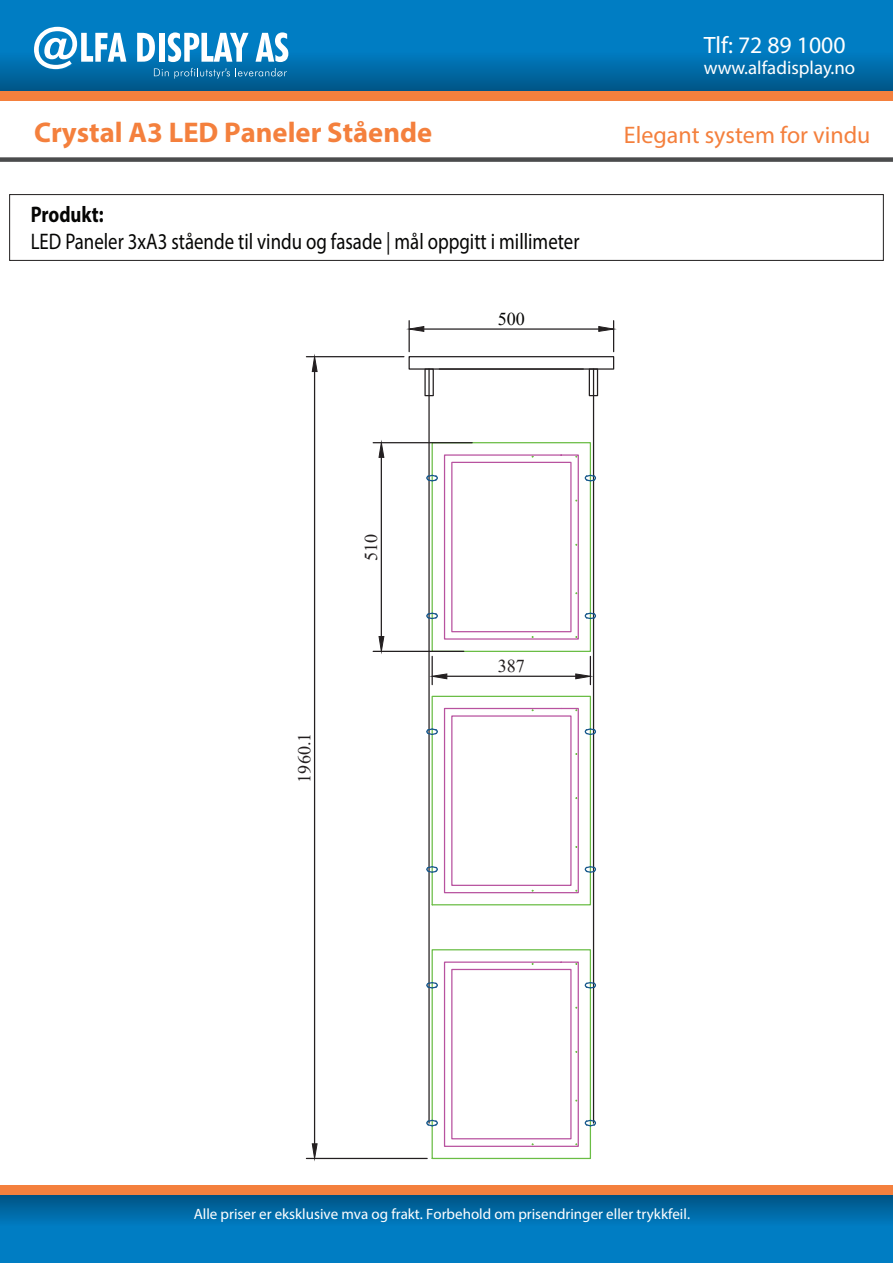
<style>
.page{position:relative;width:893px;height:1263px;background:#fff}
.page>*{position:absolute;margin:0;border:0;box-sizing:border-box;transform-origin:0 0}
.t1{font:700 28.5px "Myriad Pro";color:#f4803d}
.t2{font:24px "Myriad Pro";color:#f4803d}
.t3{font:23.7px "Myriad Pro";color:#fff}
.t4{font:22.65px "Myriad Pro";color:#050504;scale:.83 1}
.t5{font:700 22.65px "Myriad Pro";color:#050504;scale:.83 1}
.t6{font:18.9px "Myriad Pro";color:#fff}
.t7{font:18.15px "Times New Roman";color:#231f20}
.t8{font:18.15px "Times New Roman";color:#050504}
.t9{font:15px "Myriad Pro";color:#fff}
</style>
<div class="page">
<svg style="left:0;top:0;width:893px;height:92px;background:#0373b3"></svg>
<div style="left:0;top:157px;width:893px;height:5px;background:#4b4c4d"></div>
<svg style="left:34px;top:27px;width:92px;height:43px"></svg>
<svg style="left:137px;top:33px;width:18px;height:29px"></svg>
<div style="left:159px;top:33px;width:5px;height:29px;background:#fff"></div>
<svg style="left:168px;top:32px;width:81px;height:30px"></svg>
<svg style="left:256px;top:32px;width:32px;height:30px"></svg>
<svg style="left:154px;top:68px;width:133px;height:11px"></svg>
<div style="left:0;top:92px;width:893px;height:9px;background:#f4803d"></div>
<svg style="left:0;top:1195px;width:893px;height:68px;background:#0073b3"></svg>
<div style="left:0;top:1185px;width:893px;height:9px;background:#f4803d"></div>
<div style="left:9px;top:194px;width:875px;height:67px;border:1px solid #211e1e"></div>
<hr style="left:428px;top:369px;width:2px;height:754px;background:#231f20">
<div style="left:424px;top:368px;width:10px;height:28px;border:1px solid #231f20"></div>
<hr style="left:593px;top:369px;width:1px;height:754px;background:#231f20">
<div style="left:589px;top:368px;width:9px;height:28px;border:1px solid #231f20"></div>
<div style="left:409px;top:356px;width:205px;height:14px;border:1px solid #231f20"></div>
<svg style="left:426px;top:695px;width:170px;height:211px"></svg>
<svg style="left:426px;top:948px;width:170px;height:212px"></svg>
<hr style="left:409px;top:321px;width:1px;height:31px;background:#231f20">
<hr style="left:613px;top:321px;width:1px;height:31px;background:#231f20">
<hr style="left:424px;top:328px;width:175px;height:2px;background:#231f20">
<svg style="left:408px;top:326px;width:17px;height:6px"></svg>
<svg style="left:598px;top:326px;width:15px;height:6px"></svg>
<hr style="left:306px;top:356px;width:98px;height:1px;background:#231f20">
<hr style="left:306px;top:1158px;width:121px;height:1px;background:#231f20">
<hr style="left:314px;top:372px;width:1px;height:772px;background:#231f20">
<svg style="left:312px;top:356px;width:6px;height:16px"></svg>
<svg style="left:312px;top:1143px;width:6px;height:15px"></svg>
<svg style="left:426px;top:441px;width:170px;height:244px"></svg>
<hr style="left:373px;top:651px;width:91px;height:1px;background:#231f20">
<hr style="left:373px;top:442px;width:99px;height:1px;background:#231f20">
<hr style="left:381px;top:457px;width:1px;height:179px;background:#231f20">
<svg style="left:378px;top:636px;width:7px;height:15px"></svg>
<svg style="left:378px;top:442px;width:7px;height:16px"></svg>
<h3 class="t3" style="left:704px;top:30px;width:143px">Tlf: 72 89 1000</h3>
<p class="t6" style="left:704px;top:56px;width:153px">www.alfadisplay.no</p>
<h1 class="t1" style="left:34px;top:114px;width:400px">Crystal A3 LED Paneler Stående</h1>
<h2 class="t2" style="left:624px;top:120px;width:248px">Elegant system for vindu</h2>
<h3 class="t5" style="left:31px;top:200px;width:89px">Produkt:</h3>
<h3 class="t4" style="left:31px;top:228px;width:663px">LED Paneler 3xA3 stående til vindu og fasade | mål oppgitt i millimeter</h3>
<p class="t7" style="left:358px;top:561px;width:29px;rotate:-90deg">510</p>
<p class="t7" style="left:291px;top:782px;width:51px;rotate:-90deg">1960.1</p>
<p class="t8" style="left:498px;top:306px;width:29px">500</p>
<p class="t7" style="left:498px;top:653px;width:29px">387</p>
<p class="t9" style="left:194px;top:1204px;width:498px">Alle priser er eksklusive mva og frakt. Forbehold om prisendringer eller trykkfeil.</p>
</div>
